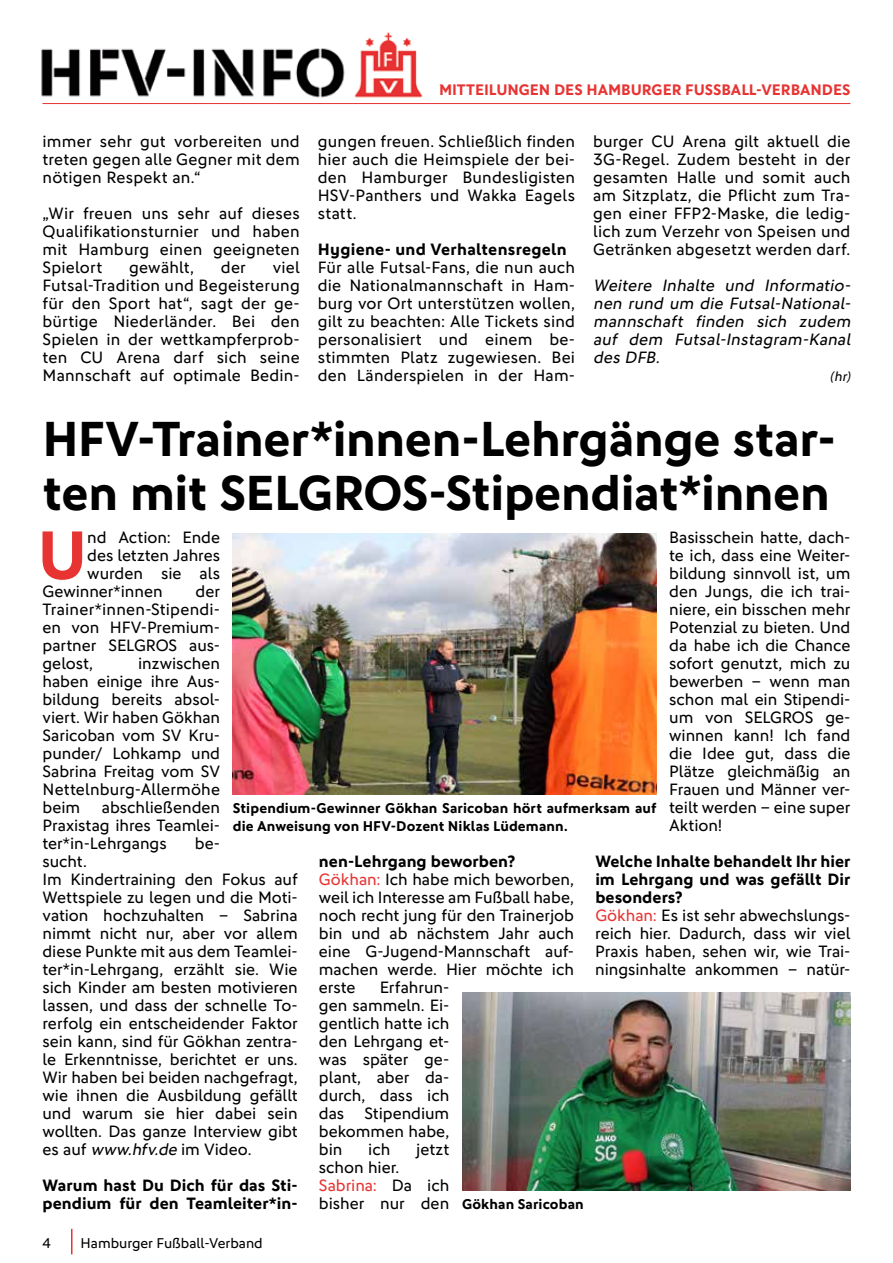
<style>
.page{position:relative;width:893px;height:1263px;background:#fff}
.page>*{position:absolute;margin:0;border:0;box-sizing:border-box;transform-origin:0 0}
.t1{font:700 68.7px "DFB Sans";color:#e73433}
.t2{font:700 49.5px/54px "DFB Sans";letter-spacing:-.01em;color:#000}
.t3{font:16.5px/18px "DFB Sans";color:#000;text-align:justify}
.t4{font:italic 16.5px/18px "DFB Sans";color:#000;text-align:justify}
.t5{font:700 16.5px/18px "DFB Sans";letter-spacing:.005em;color:#000}
.t6{font:700 15.3px "DFB Sans";color:#e73433}
.t7{font:700 14.25px/18px "DFB Sans";letter-spacing:.01em;color:#000}
.t8{font:14.25px "DFB Sans";color:#000}
.t9{font:italic 13.5px "DFB Sans";color:#000}
.s1{font-weight:700}
.s2{color:#e73433}
.s3{font-style:italic}
</style>
<div class="page">
<hr style="left:71px;top:1229px;width:2px;height:25px;background:#e73433">
<img style="left:41px;top:32px;width:382px;height:66px">
<hr style="left:43px;top:103px;width:807px;height:1px;background:#e73433">
<img style="left:233px;top:534px;width:423px;height:261px">
<img style="left:462px;top:993px;width:389px;height:198px">
<p class="t3" style="left:43px;top:132px;width:259px">immer sehr gut vorbereiten und treten gegen alle Gegner mit dem nötigen Respekt an.“</p>
<p class="t3" style="left:43px;top:204px;width:259px">„Wir freuen uns sehr auf dieses Qualifikationsturnier und haben mit Hamburg einen geeigneten Spielort</p>
<p class="t3" style="left:43px;top:258px;width:259px;text-indent:230px">viel Futsal-Tradition und Begeisterung für den Sport hat“, sagt der ge&shy;bürtige Niederländer. Bei den Spielen in der wettkampferprob&shy;ten CU Arena darf sich seine Mannschaft auf optimale Bedin-</p>
<p class="t3" style="left:129px;top:258px;width:66px">gewählt,</p>
<p class="t3" style="left:221px;top:258px;width:26px">der</p>
<p class="t6" style="left:439px;top:80px;width:413px">MITTEILUNGEN DES HAMBURGER FUSSBALL-VERBANDES</p>
<p class="t3" style="left:318px;top:132px;width:259px">gungen freuen. Schließlich finden hier auch die Heimspiele der bei&shy;den Hamburger Bundesligisten HSV-Panthers und Wakka Eagels statt.</p>
<p class="t5" style="left:318px;top:240px;width:250px">Hygiene- und Verhaltensregeln</p>
<p class="t3" style="left:318px;top:258px;width:259px">Für alle Futsal-Fans, die nun auch die Nationalmannschaft in Ham&shy;burg vor Ort unterstützen wollen, gilt zu beachten: Alle Tickets sind personalisiert und einem be&shy;stimmten Platz zugewiesen. Bei den Länderspielen in der Ham-</p>
<p class="t3" style="left:593px;top:132px;width:259px">burger CU Arena gilt aktuell die 3G-Regel. Zudem besteht in der gesamten Halle und somit auch am Sitzplatz, die Pflicht zum Tra&shy;gen einer FFP2-Maske, die ledig&shy;lich zum Verzehr von Speisen und Getränken abgesetzt werden darf.</p>
<p class="t4" style="left:593px;top:276px;width:262px">Weitere Inhalte und Informatio&shy;nen rund um die Futsal-National&shy;mannschaft finden sich zudem auf dem Futsal-Instagram-Kanal des DFB.</p>
<p class="t9" style="left:830px;top:368px;width:25px">(hr)</p>
<h2 class="t2" style="left:43px;top:411px;width:795px">HFV-Trainer*innen-Lehrgänge star&shy;ten mit SELGROS-Stipendiat*innen</h2>
<h1 class="t1" style="left:37px;top:514px;width:51px">U</h1>
<p class="t3" style="left:87px;top:528px;width:134px">nd Action: Ende</p>
<p class="t3" style="left:669px;top:528px;width:183px">Basisschein hatte, dach&shy;te ich, dass eine Weiter&shy;bildung sinnvoll ist, um den Jungs, die ich trai&shy;niere, ein bisschen mehr Potenzial zu bieten. Und da habe ich die Chance sofort genutzt, mich zu bewerben – wenn man schon mal ein Stipendi&shy;um von SELGROS ge&shy;winnen kann! Ich fand die Idee gut, dass die Plätze gleichmäßig an Frauen und Männer ver&shy;teilt werden – eine super Aktion!</p>
<p class="t3" style="left:595px;top:852px;width:257px;text-align:left"><span class="s1">Welche Inhalte behandelt Ihr hier im Lehrgang und was gefällt Dir besonders?<br></span><span class="s2">Gökhan:</span> Es ist sehr abwechslungs&shy;reich hier. Dadurch, dass wir viel<br>Praxis haben, sehen wir, wie Trai&shy;ningsinhalte ankommen – natür-</p>
<p class="t3" style="left:87px;top:546px;width:134px">des letzten Jahres</p>
<p class="t3" style="left:87px;top:564px;width:134px">wurden sie als</p>
<p class="t3" style="left:43px;top:582px;width:122px">Gewinner*innen</p>
<p class="t3" style="left:43px;top:582px;width:179px;text-indent:153px">der Trainer*innen-Stipendi&shy;en von HFV-Premium&shy;partner SELGROS aus&shy;gelost,</p>
<p class="t3" style="left:43px;top:654px;width:179px;text-indent:96px">inzwischen haben einige ihre Aus&shy;bildung bereits absol&shy;viert. Wir haben Gökhan Saricoban vom SV Kru&shy;punder/ Lohkamp und Sabrina Freitag vom SV Nettelnburg-Allermöhe beim</p>
<p class="t3" style="left:43px;top:798px;width:179px;text-indent:59px">abschließenden Praxistag ihres Teamlei&shy;ter*in-Lehrgangs</p>
<p class="t7" style="left:233px;top:799px;width:425px">Stipendium-Gewinner Gökhan Saricoban hört aufmerksam auf die Anweisung von HFV-Dozent Niklas Lüdemann.</p>
<p class="t3" style="left:195px;top:834px;width:27px">be-</p>
<p class="t3" style="left:43px;top:852px;width:257px;text-align:left">sucht.<br>Im Kindertraining den Fokus auf<br>Wettspiele zu legen und die Moti&shy;vation hochzuhalten – Sabrina nimmt nicht nur, aber vor allem diese Punkte mit aus dem Teamlei&shy;ter*in-Lehrgang, erzählt sie. Wie sich Kinder am besten motivieren lassen, und dass der schnelle To&shy;rerfolg ein entscheidender Faktor sein kann, sind für Gökhan zentra&shy;le Erkenntnisse, berichtet er uns.<br>Wir haben bei beiden nachgefragt, wie ihnen die Ausbildung gefällt und warum sie hier dabei sein wollten. Das ganze Interview gibt es auf <span class="s3">www.hfv.de</span> im Video.</p>
<p class="t5" style="left:43px;top:1176px;width:257px">Warum hast Du Dich für das Sti&shy;pendium für den Teamleiter*in-</p>
<p class="t3" style="left:319px;top:852px;width:257px;text-align:left"><span class="s1">nen-Lehrgang beworben?<br></span><span class="s2">Gökhan:</span> Ich habe mich beworben, weil ich Interesse am Fußball habe, noch recht jung für den Trainerjob bin und ab nächstem Jahr auch eine G-Jugend-Mannschaft auf&shy;machen werde. Hier möchte ich erste</p>
<p class="t3" style="left:319px;top:978px;width:132px;text-indent:61px">Erfahrun&shy;gen sammeln. Ei&shy;gentlich hatte ich den Lehrgang et&shy;was später ge&shy;plant, aber da&shy;durch, dass ich das Stipendium bekommen habe, bin</p>
<p class="t3" style="left:368px;top:1140px;width:24px">ich</p>
<p class="t3" style="left:416px;top:1140px;width:34px">jetzt</p>
<p class="t3" style="left:319px;top:1158px;width:132px;text-align:left">schon hier.<br><span class="s2">Sabrina:</span> Da ich bisher nur den</p>
<p class="t7" style="left:462px;top:1195px;width:123px">Gökhan Saricoban</p>
<p class="t8" style="left:43px;top:1235px;width:10px">4</p>
<p class="t8" style="left:80px;top:1235px;width:184px">Hamburger Fußball-Verband</p>
</div>
